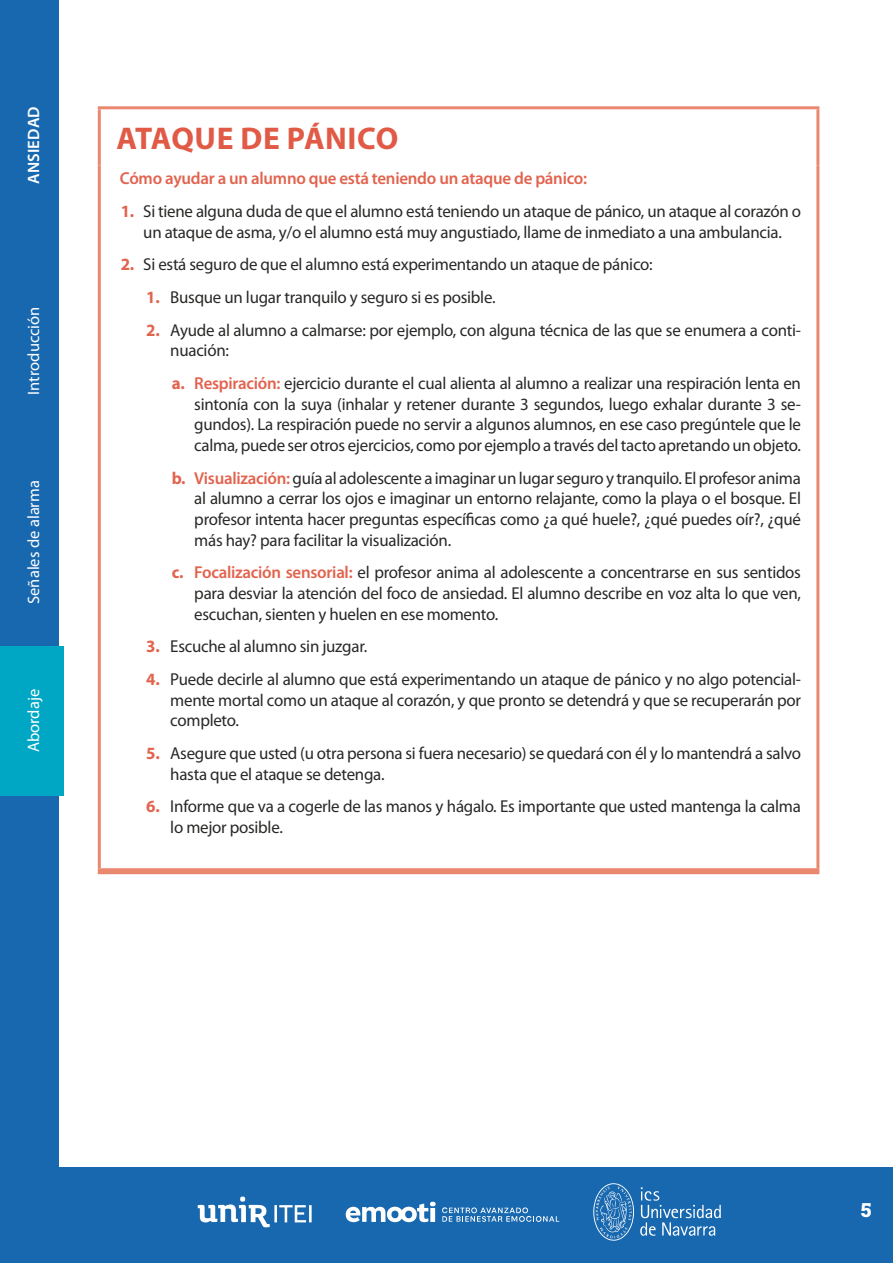
<style>
.page{position:relative;width:893px;height:1263px;background:#fff}
.page>*{position:absolute;margin:0;border:0;box-sizing:border-box;transform-origin:0 0}
.t1{font:700 31.5px "Myriad Pro";letter-spacing:.02em;color:#e15a46}
.t2{font:19.5px "Roboto Slab";color:#fff}
.t3{font:17.25px/20.7px "Myriad Pro";letter-spacing:-.015em;color:#282827;text-align:justify}
.t4{font:600 17.25px "Myriad Pro";letter-spacing:-.015em;color:#e2634e}
.t5{font:16.5px "Myriad Pro";color:#fff}
.t6{font:600 16.5px "Myriad Pro";letter-spacing:.01em;color:#fff}
.s1{font-weight:700;color:#e2634e}
.s2{font-weight:600;color:#e2634e}
</style>
<div class="page">
<div style="left:0;top:1167px;width:893px;height:96px;background:#1868af"></div>
<svg style="left:593px;top:1183px;width:41px;height:58px"></svg>
<svg style="left:640px;top:1187px;width:81px;height:49px"></svg>
<svg style="left:198px;top:1196px;width:114px;height:31px"></svg>
<svg style="left:346px;top:1202px;width:90px;height:20px"></svg>
<svg style="left:442px;top:1207px;width:117px;height:15px"></svg>
<div style="left:0;top:0;width:58px;height:1263px;background:#1868af"></div>
<div style="left:0;top:647px;width:63px;height:149px;background:#00a7c5"></div>
<hr style="left:98px;top:106px;width:721px;height:3px;background:#e9876f">
<hr style="left:98px;top:109px;width:3px;height:56px;background:#e9876f">
<hr style="left:816px;top:109px;width:3px;height:56px;background:#e9876f">
<hr style="left:98px;top:165px;width:3px;height:703px;background:#e9876f">
<hr style="left:816px;top:165px;width:3px;height:703px;background:#e9876f">
<div style="left:98px;top:868px;width:721px;height:6px;background:#e9876f"></div>
<p class="t6" style="left:23px;top:184px;width:79px;rotate:-90deg">ANSIEDAD</p>
<p class="t5" style="left:23px;top:395px;width:90px;rotate:-90deg">Introducción</p>
<p class="t5" style="left:23px;top:604px;width:125px;rotate:-90deg">Señales de alarma</p>
<p class="t5" style="left:23px;top:752px;width:65px;rotate:-90deg">Abordaje</p>
<h1 class="t1" style="left:117px;top:118px;width:283px">ATAQUE DE PÁNICO</h1>
<p class="t4" style="left:120px;top:168px;width:469px">Cómo ayudar a un alumno que está teniendo un ataque de pánico:</p>
<p class="t3" style="left:121px;top:201px;width:682px;text-align:center"><span class="s1">1.</span> Si tiene alguna duda de que el alumno está teniendo un ataque de pánico, un ataque al corazón o un ataque de asma, y/o el alumno está muy angustiado, llame de inmediato a una ambulancia.</p>
<p class="t3" style="left:121px;top:254px;width:533px"><span class="s1">2.</span> Si está seguro de que el alumno está experimentando un ataque de pánico:</p>
<p class="t3" style="left:146px;top:286px;width:351px"><span class="s1">1.</span> Busque un lugar tranquilo y seguro si es posible.</p>
<p class="t3" style="left:170px;top:319px;width:632px;text-indent:-24px"><span class="s1">2.</span> Ayude al alumno a calmarse: por ejemplo, con alguna técnica de las que se enumera a conti&shy;nuación:</p>
<p class="t3" style="left:194px;top:372px;width:608px;text-indent:-22px"><span class="s1">a.</span> <span class="s2">Respiración:</span> ejercicio durante el cual alienta al alumno a realizar una respiración lenta en sintonía con la suya (inhalar y retener durante 3 segundos, luego exhalar durante 3 se&shy;gundos). La respiración puede no servir a algunos alumnos, en ese caso pregúntele que le calma, puede ser otros ejercicios, como por ejemplo a través del tacto apretando un objeto.</p>
<p class="t3" style="left:194px;top:467px;width:608px;text-indent:-23px"><span class="s1">b.</span> <span class="s2">Visualización:</span> guía al adolescente a imaginar un lugar seguro y tranquilo. El profesor anima al alumno a cerrar los ojos e imaginar un entorno relajante, como la playa o el bosque. El profesor intenta hacer preguntas específicas como ¿a qué huele?, ¿qué puedes oír?, ¿qué más hay? para facilitar la visualización.</p>
<p class="t3" style="left:194px;top:562px;width:608px;text-indent:-23px"><span class="s1">c.</span> <span class="s2">Focalización sensorial:</span> el profesor anima al adolescente a concentrarse en sus sentidos para desviar la atención del foco de ansiedad. El alumno describe en voz alta lo que ven, escuchan, sienten y huelen en ese momento.</p>
<p class="t3" style="left:146px;top:636px;width:222px"><span class="s1">3.</span> Escuche al alumno sin juzgar.</p>
<p class="t3" style="left:170px;top:668px;width:632px;text-indent:-24px"><span class="s1">4.</span> Puede decirle al alumno que está experimentando un ataque de pánico y no algo potencial&shy;mente mortal como un ataque al corazón, y que pronto se detendrá y que se recuperarán por completo.</p>
<p class="t3" style="left:170px;top:742px;width:632px;text-indent:-24px"><span class="s1">5.</span> Asegure que usted (u otra persona si fuera necesario) se quedará con él y lo mantendrá a salvo hasta que el ataque se detenga.</p>
<p class="t3" style="left:170px;top:796px;width:632px;text-indent:-24px"><span class="s1">6.</span> Informe que va a cogerle de las manos y hágalo. Es importante que usted mantenga la calma lo mejor posible.</p>
<p class="t2" style="left:861px;top:1196px;width:12px">5</p>
</div>
